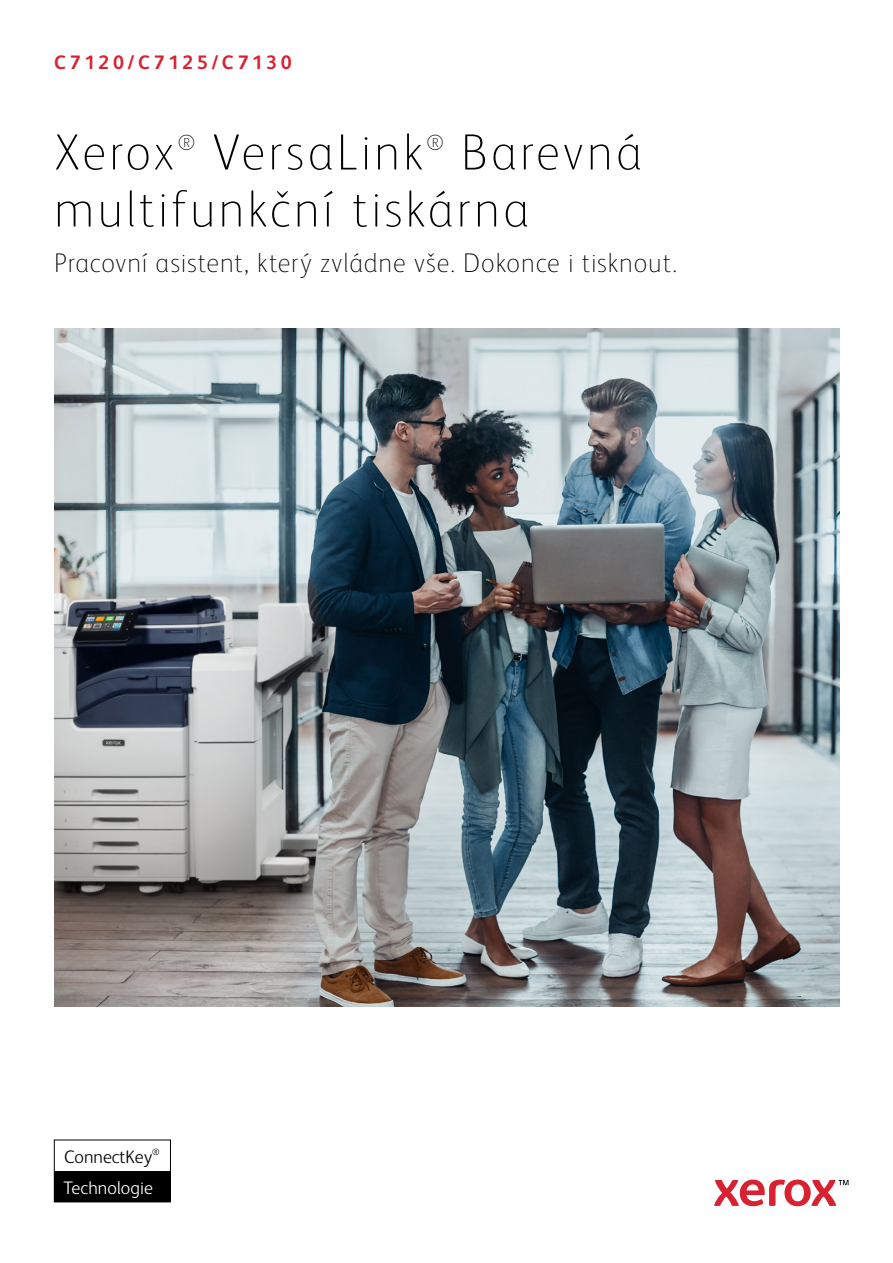
<style>
.page{position:relative;width:893px;height:1263px;background:#fff}
.page>*{position:absolute;margin:0;border:0;box-sizing:border-box;transform-origin:0 0}
.Cover_Title_EXPERT_3{font:100 51px/57px "Xerox Sans";letter-spacing:.06em;color:#000}
.Cover_Subhead{font:100 27px "Xerox Sans";letter-spacing:.03em;color:#000}
.Cover_Title_EXPERT_3-2{font:100 21.9px "Xerox Sans";color:#000}
.Title_Crosshead_left{font:700 19.5px "Xerox Sans";letter-spacing:.19em;color:#d82231}
.Body_Subhead{font:300 18.15px "Xerox Sans";letter-spacing:.005em;color:#fff}
.Body_Subhead-2{font:300 18.15px "Xerox Sans";color:#000}
</style>
<div class="page">
<img style="left:55px;top:328px;width:785px;height:679px">
<svg style="left:714px;top:1179px;width:134px;height:27px"></svg>
<div style="left:54px;top:1140px;width:117px;height:62px;border:1px solid #000"></div>
<div style="left:54px;top:1171px;width:116px;height:31px;background:#000"></div>
<p class="Title_Crosshead_left" style="left:54px;top:49px;width:239px">C7120/C7125/C7130</p>
<p class="Cover_Title_EXPERT_3" style="left:54px;top:121px;width:122px">Xerox</p>
<p class="Cover_Title_EXPERT_3-2" style="left:178px;top:128px;width:19px">®</p>
<p class="Cover_Title_EXPERT_3" style="left:212px;top:121px;width:213px">VersaLink</p>
<p class="Cover_Title_EXPERT_3-2" style="left:427px;top:128px;width:19px">®</p>
<p class="Cover_Title_EXPERT_3" style="left:54px;top:121px;width:589px;text-indent:407px">Barevná multifunkční tiskárna</p>
<p class="Cover_Subhead" style="left:54px;top:245px;width:625px">Pracovní asistent, který zvládne vše. Dokonce i tisknout.</p>
<p class="Body_Subhead-2" style="left:64px;top:1145px;width:97px">ConnectKey<sup>®</sup></p>
<p class="Body_Subhead" style="left:64px;top:1175px;width:91px">Technologie</p>
</div>
